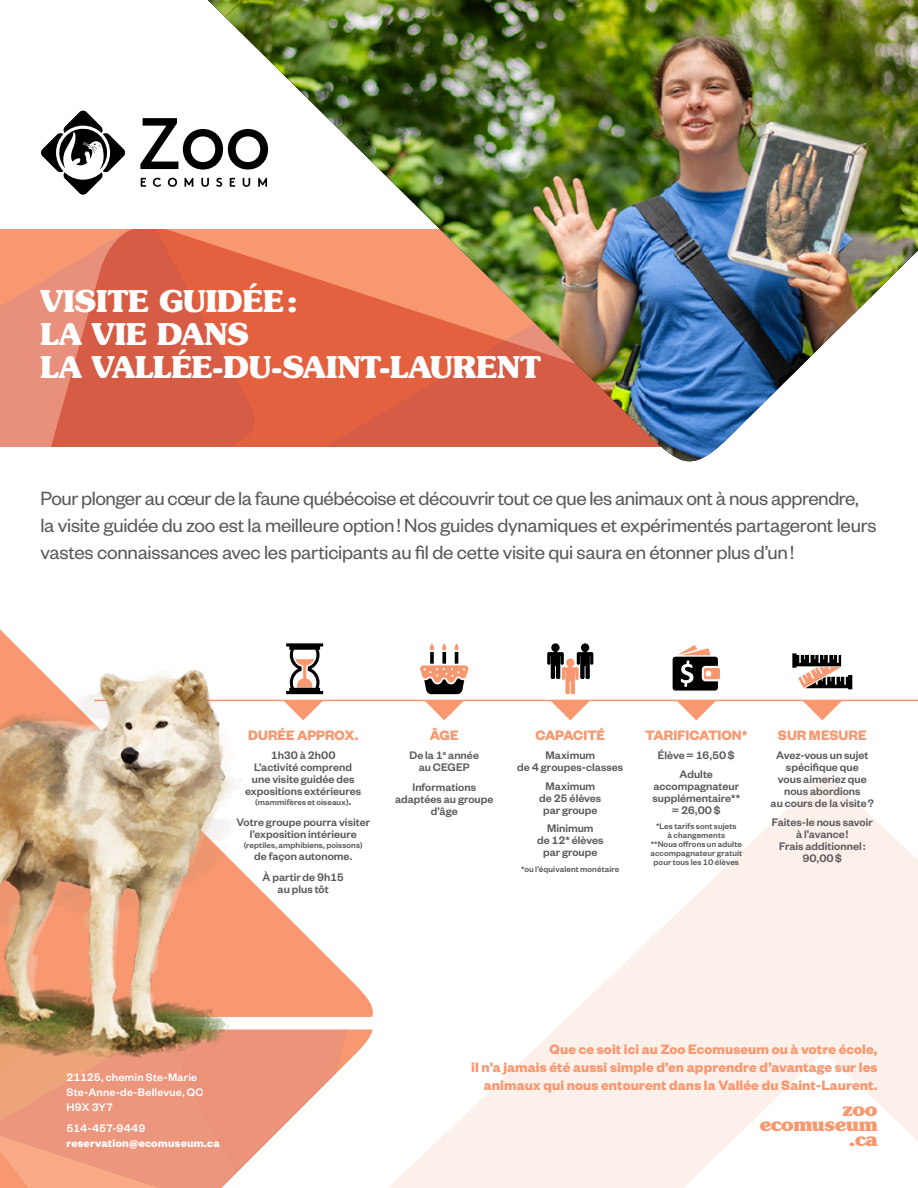
<style>
.page{position:relative;width:918px;height:1188px;background:#fff}
.page>*{position:absolute;margin:0;border:0;box-sizing:border-box;transform-origin:0 0}
.t1{font:700 30px/33px "Souvenir Std";color:#fff}
.t2{font:21px/27px "Founders Grotesk";letter-spacing:-.015em;color:#58595b}
.t3{font:700 19.5px/15px "Souvenir Std";letter-spacing:-.02em;color:#f79870;text-align:right}
.t4{font:700 15px/18px "Founders Grotesk";letter-spacing:.005em;color:#f79870;text-align:right}
.t5{font:700 15px "Founders Grotesk";letter-spacing:-.02em;color:#f79870}
.t6{font:500 12px/12px "Founders Grotesk";color:#58595b;text-align:center}
.t7{font:500 12px/15px "Founders Grotesk";letter-spacing:.015em;color:#fff}
.t8{font:700 12px "Founders Grotesk";letter-spacing:.02em;color:#fff}
.t9{font:500 9px/9px "Founders Grotesk";letter-spacing:.01em;color:#58595b;text-align:center}
.s1{font-size:12px}
</style>
<div class="page">
<svg style="left:389px;top:773px;width:529px;height:415px"></svg>
<svg style="left:0;top:230px;width:45px;height:217px;fill:#e8907b"></svg>
<svg style="left:45px;top:230px;width:149px;height:217px;fill:#d65c45"></svg>
<svg style="left:348px;top:1030px;width:24px;height:31px"></svg>
<svg style="left:0;top:1030px;width:348px;height:158px;fill:#ec967e"></svg>
<svg style="left:0;top:629px;width:373px;height:388px"></svg>
<svg style="left:683px;top:1052px;width:235px;height:136px"></svg>
<svg style="left:676px;top:701px;width:40px;height:19px"></svg>
<svg style="left:424px;top:701px;width:40px;height:19px"></svg>
<svg style="left:550px;top:701px;width:40px;height:19px"></svg>
<hr style="left:94px;top:700px;width:824px;height:1px;background:#f79870">
<img style="left:208px;top:0;width:710px;height:461px">
<svg style="left:41px;top:110px;width:85px;height:84px"></svg>
<svg style="left:140px;top:118px;width:128px;height:52px"></svg>
<svg style="left:141px;top:178px;width:5px;height:9px"></svg>
<svg style="left:153px;top:178px;width:8px;height:9px"></svg>
<svg style="left:168px;top:178px;width:9px;height:9px"></svg>
<svg style="left:185px;top:178px;width:8px;height:9px"></svg>
<svg style="left:201px;top:178px;width:8px;height:9px"></svg>
<svg style="left:216px;top:178px;width:6px;height:9px"></svg>
<svg style="left:230px;top:178px;width:5px;height:9px"></svg>
<svg style="left:243px;top:178px;width:7px;height:9px"></svg>
<svg style="left:258px;top:178px;width:9px;height:9px"></svg>
<img style="left:0;top:670px;width:244px;height:389px">
<svg style="left:420px;top:643px;width:49px;height:51px"></svg>
<svg style="left:547px;top:643px;width:46px;height:51px"></svg>
<svg style="left:673px;top:645px;width:47px;height:46px"></svg>
<svg style="left:802px;top:701px;width:40px;height:19px"></svg>
<svg style="left:792px;top:653px;width:60px;height:36px"></svg>
<svg style="left:283px;top:701px;width:40px;height:19px"></svg>
<svg style="left:286px;top:643px;width:37px;height:51px"></svg>
<h1 class="t1" style="left:40px;top:285px;width:502px">VISITE GUIDÉE:<br>LA VIE DANS<br>LA VALLÉE-DU-SAINT-LAURENT</h1>
<p class="t2" style="left:40px;top:484px;width:838px">Pour plonger au cœur de la faune québécoise et découvrir tout ce que les animaux ont à nous apprendre, la visite guidée du zoo est la meilleure option! Nos guides dynamiques et expérimentés partageront leurs vastes connaissances avec les participants au fil de cette visite qui saura en étonner plus d’un!</p>
<p class="t4" style="left:248px;top:726px;width:111px">DURÉE APPROX.</p>
<p class="t6" style="left:245px;top:748px;width:118px">1h30 à 2h00<br>L’activité comprend une visite guidée des expositions extérieures</p>
<p class="t9" style="left:255px;top:798px;width:97px">(mammifères et oiseaux)<span class="s1">.</span></p>
<p class="t6" style="left:236px;top:815px;width:135px">Votre groupe pourra visiter l’exposition intérieure</p>
<p class="t9" style="left:244px;top:841px;width:121px">(reptiles, amphibiens, poissons)</p>
<p class="t6" style="left:254px;top:846px;width:99px;line-height:20.5px">de façon autonome.<br>À partir de 9h15</p>
<p class="t6" style="left:278px;top:882px;width:53px">au plus tôt</p>
<p class="t4" style="left:430px;top:726px;width:30px">ÂGE</p>
<p class="t6" style="left:409px;top:748px;width:71px">De la 1<sup>e</sup> année au CEGEP</p>
<p class="t6" style="left:395px;top:781px;width:100px">Informations adaptées au groupe d’âge</p>
<p class="t5" style="left:535px;top:726px;width:71px">CAPACITÉ</p>
<p class="t6" style="left:517px;top:748px;width:107px">Maximum<br>de 4 groupes-classes</p>
<p class="t6" style="left:539px;top:779px;width:64px">Maximum de 25 élèves par groupe</p>
<p class="t6" style="left:537px;top:822px;width:68px">Minimum<br>de 12* élèves par groupe</p>
<p class="t9" style="left:521px;top:864px;width:100px">*ou l’équivalent monétaire</p>
<p class="t4" style="left:645px;top:726px;width:104px">TARIFICATION*</p>
<p class="t6" style="left:658px;top:745px;width:79px;line-height:18.8px">Élève = 16,50$<br>Adulte</p>
<p class="t6" style="left:653px;top:779px;width:89px">accompagnateur supplémentaire** = 26,00$</p>
<p class="t9" style="left:650px;top:822px;width:93px">*Les tarifs sont sujets<br>à changements<br>**Nous offrons un adulte accompagnateur gratuit pour tous les 10 élèves</p>
<p class="t4" style="left:778px;top:726px;width:90px">SUR MESURE</p>
<p class="t6" style="left:771px;top:748px;width:105px">Avez-vous un sujet spécifique que<br>vous aimeriez que nous abordions<br>au cours de la visite?</p>
<p class="t6" style="left:772px;top:815px;width:103px">Faites-le nous savoir à l’avance!<br>Frais additionnel:<br>90,00$</p>
<p class="t7" style="left:67px;top:1069px;width:138px">21125, chemin Ste-Marie<br>Ste-Anne-de-Bellevue, QC<br>H9X 3Y7</p>
<p class="t7" style="left:67px;top:1121px;width:81px">514-457-9449</p>
<p class="t8" style="left:67px;top:1136px;width:155px">reservation@ecomuseum.ca</p>
<p class="t4" style="left:471px;top:1040px;width:408px">Que ce soit ici au Zoo Ecomuseum ou à votre école,<br>il n’a jamais été aussi simple d’en apprendre d’avantage sur les animaux qui nous entourent dans la Vallée du Saint-Laurent.</p>
<h3 class="t3" style="left:760px;top:1102px;width:119px">zoo ecomuseum .ca</h3>
</div>
